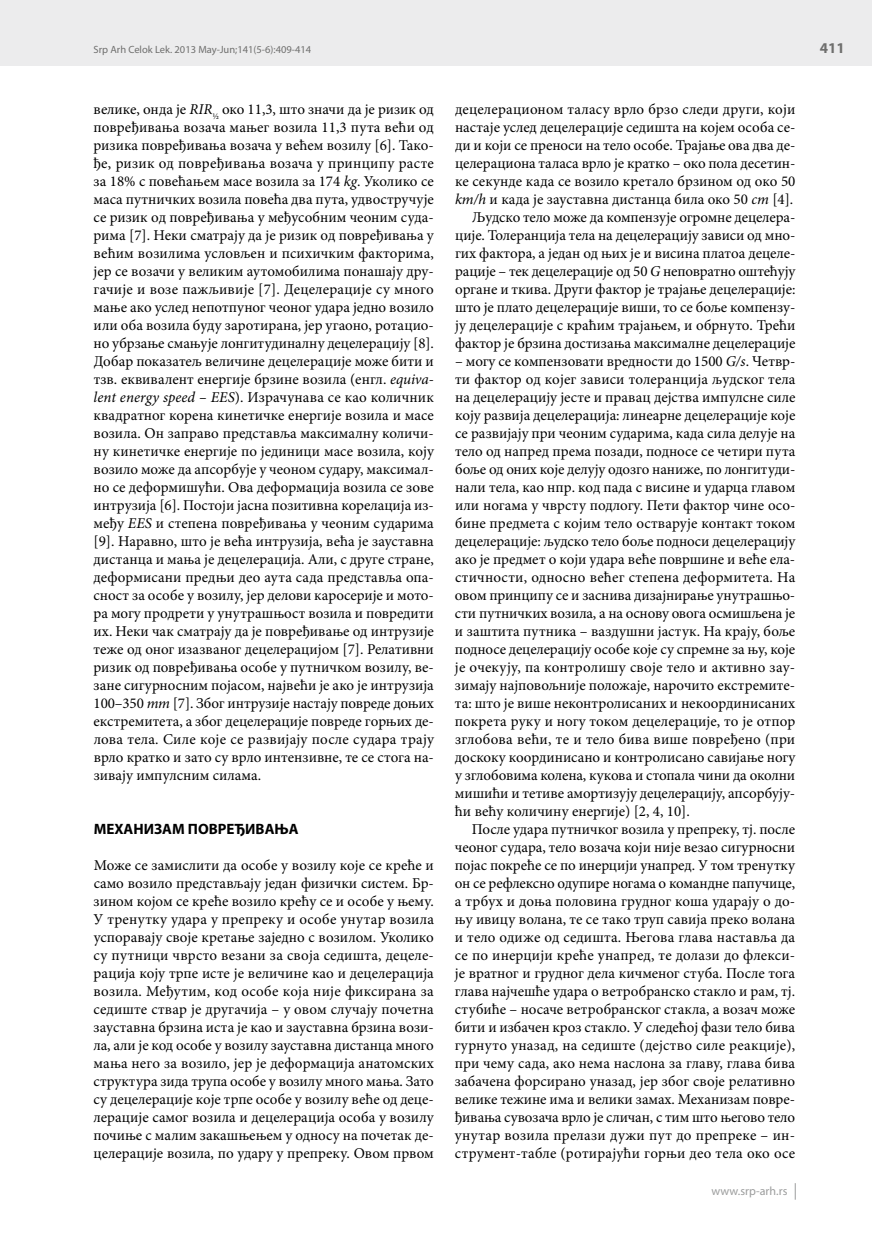
<style>
.page{position:relative;width:872px;height:1234px;background:#fff}
.page>*{position:absolute;margin:0;border:0;box-sizing:border-box;transform-origin:0 0}
.t1{font:15px/18px "Minion Pro";letter-spacing:-.005em;color:#000;text-align:justify}
.t2{font:700 15px "Myriad Pro";color:#000}
.t3{font:700 15px "Myriad Pro";color:#6f6f6e}
.t4{font:12px "Myriad Pro";letter-spacing:.005em;color:#9c9d9d}
.t5{font:10.5px "Myriad Pro";color:#6f6f6e}
.s1{font-style:italic}
</style>
<div class="page">
<div style="left:0;top:0;width:872px;height:66px;background:#ececed"></div>
<svg style="left:795px;top:1183px;width:1px;height:16px"></svg>
<p class="t5" style="left:94px;top:44px;width:219px">Srp Arh Celok Lek. 2013 May-Jun;141(5-6):409-414</p>
<p class="t3" style="left:820px;top:40px;width:26px">411</p>
<p class="t1" style="left:94px;top:100px;width:342px">велике, онда је <span class="s1">RIR</span><sub>½</sub> око 11,3, што значи да је ризик од повређивања возача мањег возила 11,3 пута већи од ризика повређивања возача у већем возилу [6]. Тако&shy;ђе, ризик од повређивања возача у принципу расте за 18% с повећањем масе возила за 174 <span class="s1">kg</span>. Уколико се маса путничких возила повећа два пута, удвостручује се ризик од повређивања у међусобним чеоним суда&shy;рима [7]. Неки сматрају да је ризик од повређивања у већим возилима условљен и психичким факторима, јер се возачи у великим аутомобилима понашају дру&shy;гачије и возе пажљивије [7]. Децелерације су много мање ако услед непотпуног чеоног удара једно возило или оба возила буду заротирана, јер угаоно, ротацио&shy;но убрзање смањује лонгитудиналну децелерацију [8].<br>Добар показатељ величине децелерације може бити и тзв. еквивалент енергије брзине возила (енгл. <span class="s1">equiva&shy;lent energy speed – EES</span>). Израчунава се као количник квадратног корена кинетичке енергије возила и масе возила. Он заправо представља максималну количи&shy;ну кинетичке енергије по јединици масе возила, коју возило може да апсорбује у чеоном судару, максимал&shy;но се деформишући. Ова деформација возила се зове интрузија [6]. Постоји јасна позитивна корелација из&shy;међу <span class="s1">EES</span> и степена повређивања у чеоним сударима [9]. Наравно, што је већа интрузија, већа је зауставна дистанца и мања је децелерација. Али, с друге стране, деформисани предњи део аута сада представља опа&shy;сност за особе у возилу, јер делови каросерије и мото&shy;ра могу продрети у унутрашњост возила и повредити их. Неки чак сматрају да је повређивање од интрузије теже од оног изазваног децелерацијом [7]. Релативни ризик од повређивања особе у путничком возилу, ве&shy;зане сигурносним појасом, највећи је ако је интрузија 100–350 <span class="s1">mm</span> [7]. Због интрузије настају повреде доњих екстремитета, а због децелерације повреде горњих де&shy;лова тела. Силе које се развијају после судара трају врло кратко и зато су врло интензивне, те се стога на&shy;зивају импулсним силама.</p>
<p class="t2" style="left:94px;top:820px;width:206px">МЕХАНИЗАМ ПОВРЕЂИВАЊА</p>
<p class="t1" style="left:93px;top:856px;width:342px">Може се замислити да особе у возилу које се креће и само возило представљају један физички систем. Бр&shy;зином којом се креће возило крећу се и особе у њему.<br>У тренутку удара у препреку и особе унутар возила успоравају своје кретање заједно с возилом. Уколико су путници чврсто везани за своја седишта, децеле&shy;рација коју трпе исте је величине као и децелерација возила. Међутим, код особе која није фиксирана за седиште ствар је другачија – у овом случају почетна зауставна брзина иста је као и зауставна брзина вози&shy;ла, али је код особе у возилу зауставна дистанца много мања него за возило, јер је деформација анатомских структура зида трупа особе у возилу много мања. Зато су децелерације које трпе особе у возилу веће од деце&shy;лерације самог возила и децелерација особа у возилу почиње с малим закашњењем у односу на почетак де&shy;целерације возила, по удару у препреку. Овом првом</p>
<p class="t1" style="left:455px;top:100px;width:342px;text-align:right">децелерационом таласу врло брзо следи други, који настаје услед децелерације седишта на којем особа се&shy;ди и који се преноси на тело особе. Трајање ова два де&shy;целерациона таласа врло је кратко – око пола десетин&shy;ке секунде када се возило кретало брзином од око 50 <span class="s1">km/h</span> и када је зауставна дистанца била око 50 <span class="s1">cm</span> [4].<br>Људско тело може да компензује огромне децелера&shy;ције. Толеранција тела на децелерацију зависи од мно&shy;гих фактора, а један од њих је и висина платоа децеле&shy;рације – тек децелерације од 50 <span class="s1">G</span> неповратно оштећују органе и ткива. Други фактор је трајање децелерације: што је плато децелерације виши, то се боље компензу&shy;ју децелерације с краћим трајањем, и обрнуто. Трећи фактор је брзина достизања максималне децелерације</p>
<p class="t1" style="left:455px;top:352px;width:342px">– могу се компензовати вредности до 1500 <span class="s1">G/s</span>. Четвр&shy;ти фактор од којег зависи толеранција људског тела на децелерацију јесте и правац дејства импулсне силе коју развија децелерација: линеарне децелерације које се развијају при чеоним сударима, када сила делује на тело од напред према позади, подносе се четири пута боље од оних које делују одозго наниже, по лонгитуди&shy;нали тела, као нпр. код пада с висине и ударца главом или ногама у чврсту подлогу. Пети фактор чине осо&shy;бине предмета с којим тело остварује контакт током децелерације: људско тело боље подноси децелерацију ако је предмет о који удара веће површине и веће ела&shy;стичности, односно већег степена деформитета. На овом принципу се и заснива дизајнирање унутрашњо&shy;сти путничких возила, а на основу овога осмишљена је и заштита путника – ваздушни јастук. На крају, боље подносе децелерацију особе које су спремне за њу, које је очекују, па контролишу своје тело и активно зау&shy;зимају најповољније положаје, нарочито екстремите&shy;та: што је више неконтролисаних и некоординисаних покрета руку и ногу током децелерације, то је отпор зглобова већи, те и тело бива више повређено (при доскоку координисано и контролисано савијање ногу у зглобовима колена, кукова и стопала чини да околни мишићи и тетиве амортизују децелерацију, апсорбују&shy;ћи већу количину енергије) [2, 4, 10].</p>
<p class="t1" style="left:455px;top:820px;width:342px;text-indent:17px">После удара путничког возила у препреку, тј. после чеоног судара, тело возача који није везао сигурносни појас покреће се по инерцији унапред. У том тренутку он се рефлексно одупире ногама о командне папучице, а трбух и доња половина грудног коша ударају о до&shy;њу ивицу волана, те се тако труп савија преко волана и тело одиже од седишта. Његова глава наставља да се по инерцији креће унапред, те долази до флекси&shy;је вратног и грудног дела кичменог стуба. После тога глава најчешће удара о ветробранско стакло и рам, тј. стубиће – носаче ветробранског стакла, а возач може бити и избачен кроз стакло. У следећој фази тело бива гурнуто уназад, на седиште (дејство силе реакције), при чему сада, ако нема наслона за главу, глава бива забачена форсирано уназад, јер због своје релативно велике тежине има и велики замах. Механизам повре&shy;ђивања сувозача врло је сличан, с тим што његово тело унутар возила прелази дужи пут до препреке – ин&shy;струмент-табле (ротирајући горњи део тела око осе</p>
<p class="t4" style="left:711px;top:1184px;width:77px">www.srp-arh.rs</p>
</div>
